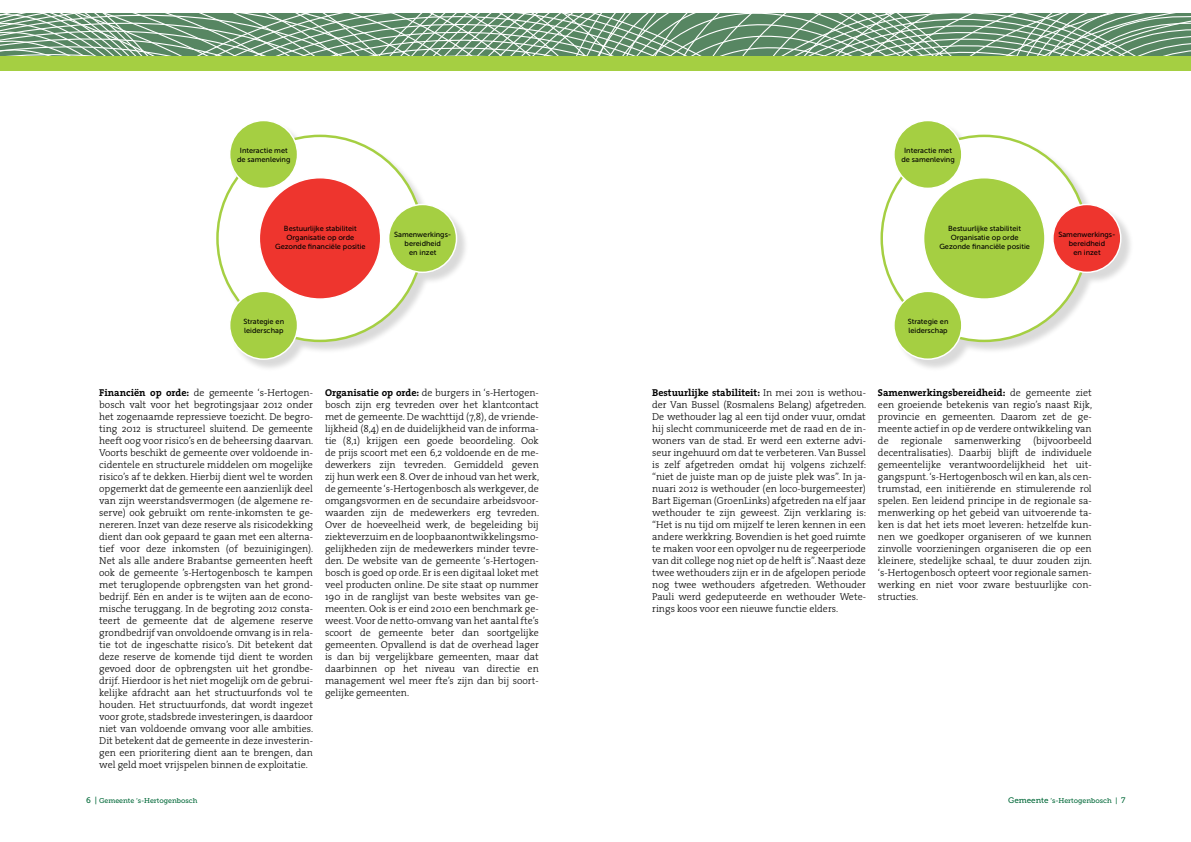
<style>
.page{position:relative;width:1191px;height:842px;background:#fff}
.page>*{position:absolute;margin:0;border:0;box-sizing:border-box;transform-origin:0 0}
.t1{font:300 10px/12px "The Serif";color:#000;text-align:justify}
.t2{font:7.4px/8.8px "Museo Sans 500";color:#000;text-align:center}
.t3{font:7px "Museo Slab 500";color:#006838}
.s1{font-weight:700}
.s2{font-size:8px}
</style>
<div class="page">
<div style="left:0;top:50px;width:1191px;height:20px;background:#a5cf42"></div>
<svg style="left:0;top:13px;width:1191px;height:42px;background:#81a48a"></svg>
<div style="left:218px;top:122px;width:251px;height:250px;background:#000;opacity:.15"></div>
<div style="left:217px;top:136px;width:205px;height:205px;background:#fff;border-radius:50%"></div>
<div style="left:230px;top:121px;width:67px;height:67px;background:#a5cf42;border-radius:50%"></div>
<div style="left:229px;top:120px;width:69px;height:69px;border:1px solid #fff;border-radius:50%"></div>
<div style="left:230px;top:291px;width:67px;height:68px;background:#a5cf42;border-radius:50%"></div>
<div style="left:229px;top:291px;width:69px;height:69px;border:1px solid #fff;border-radius:50%"></div>
<div style="left:388px;top:204px;width:68px;height:68px;background:#a5cf42;border-radius:50%"></div>
<div style="left:388px;top:204px;width:69px;height:69px;border:1px solid #fff;border-radius:50%"></div>
<div style="left:259px;top:178px;width:122px;height:121px;background:#ee352e;border-radius:50%"></div>
<div style="left:882px;top:122px;width:251px;height:250px;background:#000;opacity:.15"></div>
<div style="left:881px;top:136px;width:205px;height:205px;background:#fff;border-radius:50%"></div>
<div style="left:894px;top:121px;width:67px;height:67px;background:#a5cf42;border-radius:50%"></div>
<div style="left:893px;top:120px;width:69px;height:69px;border:1px solid #fff;border-radius:50%"></div>
<div style="left:894px;top:291px;width:67px;height:68px;background:#a5cf42;border-radius:50%"></div>
<div style="left:893px;top:291px;width:69px;height:69px;border:1px solid #fff;border-radius:50%"></div>
<div style="left:1053px;top:204px;width:67px;height:68px;background:#ee352e;border-radius:50%"></div>
<div style="left:1052px;top:204px;width:69px;height:69px;border:1px solid #fff;border-radius:50%"></div>
<div style="left:923px;top:178px;width:122px;height:121px;background:#a5cf42;border-radius:50%"></div>
<p class="t2" style="left:237px;top:146px;width:55px">Interactie met de samenleving</p>
<p class="t2" style="left:901px;top:146px;width:55px">Interactie met de samenleving</p>
<p class="t2" style="left:275px;top:224px;width:92px">Bestuurlijke stabiliteit<br>Organisatie op orde<br>Gezonde financiële positie</p>
<p class="t2" style="left:394px;top:230px;width:59px">Samenwerkings&shy;bereidheid<br>en inzet</p>
<p class="t2" style="left:939px;top:224px;width:92px">Bestuurlijke stabiliteit<br>Organisatie op orde<br>Gezonde financiële positie</p>
<p class="t2" style="left:1058px;top:230px;width:59px">Samenwerkings&shy;bereidheid<br>en inzet</p>
<p class="t2" style="left:243px;top:317px;width:42px;text-align:left">Strategie en leiderschap</p>
<p class="t2" style="left:907px;top:317px;width:42px;text-align:left">Strategie en leiderschap</p>
<p class="t1" style="left:99px;top:386px;width:216px"><span class="s1">Financiën op orde:</span> de gemeente ‘s-Hertogen&shy;bosch valt voor het begrotingsjaar 2012 onder het zogenaamde repressieve toezicht. De begro&shy;ting 2012 is structureel sluitend. De gemeente heeft oog voor risico’s en de beheersing daarvan.<br>Voorts beschikt de gemeente over voldoende in&shy;cidentele en structurele middelen om mogelijke risico’s af te dekken. Hierbij dient wel te worden opgemerkt dat de gemeente een aanzienlijk deel van zijn weerstandsvermogen (de algemene re&shy;serve) ook gebruikt om rente-inkomsten te ge&shy;nereren. Inzet van deze reserve als risicodekking dient dan ook gepaard te gaan met een alterna&shy;tief voor deze inkomsten (of bezuinigingen).<br>Net als alle andere Brabantse gemeenten heeft ook de gemeente ’s-Hertogenbosch te kampen met teruglopende opbrengsten van het grond&shy;bedrijf. Eén en ander is te wijten aan de econo&shy;mische teruggang. In de begroting 2012 consta&shy;teert de gemeente dat de algemene reserve grondbedrijf van onvoldoende omvang is in rela&shy;tie tot de ingeschatte risico’s. Dit betekent dat deze reserve de komende tijd dient te worden gevoed door de opbrengsten uit het grondbe&shy;drijf. Hierdoor is het niet mogelijk om de gebrui&shy;kelijke afdracht aan het structuurfonds vol te houden. Het structuurfonds, dat wordt ingezet voor grote, stadsbrede investeringen, is daardoor niet van voldoende omvang voor alle ambities.<br>Dit betekent dat de gemeente in deze investerin&shy;gen een prioritering dient aan te brengen, dan wel geld moet vrijspelen binnen de exploitatie.</p>
<p class="t1" style="left:325px;top:386px;width:216px"><span class="s1">Organisatie op orde:</span> de burgers in ‘s-Hertogen&shy;bosch zijn erg tevreden over het klantcontact met de gemeente. De wachttijd (7,8), de vriende&shy;lijkheid (8,4) en de duidelijkheid van de informa&shy;tie (8,1) krijgen een goede beoordeling. Ook de prijs scoort met een 6,2 voldoende en de me&shy;dewerkers zijn tevreden. Gemiddeld geven zij hun werk een 8. Over de inhoud van het werk, de gemeente ‘s-Hertogenbosch als werkgever, de omgangsvormen en de secundaire arbeidsvoor&shy;waarden zijn de medewerkers erg tevreden.<br>Over de hoeveelheid werk, de begeleiding bij ziekteverzuim en de loopbaanontwikkelingsmo&shy;gelijkheden zijn de medewerkers minder tevre&shy;den. De website van de gemeente ‘s-Hertogen&shy;bosch is goed op orde. Er is een digitaal loket met veel producten online. De site staat op nummer 190 in de ranglijst van beste websites van ge&shy;meenten. Ook is er eind 2010 een benchmark ge&shy;weest. Voor de netto-omvang van het aantal fte’s scoort de gemeente beter dan soortgelijke gemeenten. Opvallend is dat de overhead lager is dan bij vergelijkbare gemeenten, maar dat daarbinnen op het niveau van directie en management wel meer fte’s zijn dan bij soort&shy;gelijke gemeenten.</p>
<p class="t1" style="left:652px;top:386px;width:216px"><span class="s1">Bestuurlijke stabiliteit:</span> In mei 2011 is wethou&shy;der Van Bussel (Rosmalens Belang) afgetreden.<br>De wethouder lag al een tijd onder vuur, omdat hij slecht communiceerde met de raad en de in&shy;woners van de stad. Er werd een externe advi&shy;seur ingehuurd om dat te verbeteren. Van Bussel is zelf afgetreden omdat hij volgens zichzelf: “niet de juiste man op de juiste plek was”. In ja&shy;nuari 2012 is wethouder (en loco-burgemeester)<br>Bart Eigeman (GroenLinks) afgetreden na elf jaar wethouder te zijn geweest. Zijn verklaring is: “Het is nu tijd om mijzelf te leren kennen in een andere werkkring. Bovendien is het goed ruimte te maken voor een opvolger nu de regeerperiode van dit college nog niet op de helft is”. Naast deze twee wethouders zijn er in de afgelopen periode nog twee wethouders afgetreden. Wethouder Pauli werd gedeputeerde en wethouder Wete&shy;rings koos voor een nieuwe functie elders.</p>
<p class="t1" style="left:878px;top:386px;width:216px"><span class="s1">Samenwerkingsbereidheid:</span> de gemeente ziet een groeiende betekenis van regio’s naast Rijk, provincie en gemeenten. Daarom zet de ge&shy;meente actief in op de verdere ontwikkeling van de regionale samenwerking (bijvoorbeeld decentralisaties). Daarbij blijft de individuele gemeentelijke verantwoordelijkheid het uit&shy;gangspunt. ‘s-Hertogenbosch wil en kan, als cen&shy;trumstad, een initiërende en stimulerende rol spelen. Een leidend principe in de regionale sa&shy;menwerking op het gebeid van uitvoerende ta&shy;ken is dat het iets moet leveren: hetzelfde kun&shy;nen we goedkoper organiseren of we kunnen zinvolle voorzieningen organiseren die op een kleinere, stedelijke schaal, te duur zouden zijn. ‘s-Hertogenbosch opteert voor regionale samen&shy;werking en niet voor zware bestuurlijke con&shy;structies.</p>
<p class="t3" style="left:86px;top:797px;width:113px"><span class="s2">6 |</span> Gemeente ‘s-Hertogenbosch</p>
<p class="t3" style="left:1008px;top:797px;width:119px"><span class="s2">Gemeente</span> ‘s-Hertogenbosch | <span class="s2">7</span></p>
</div>
